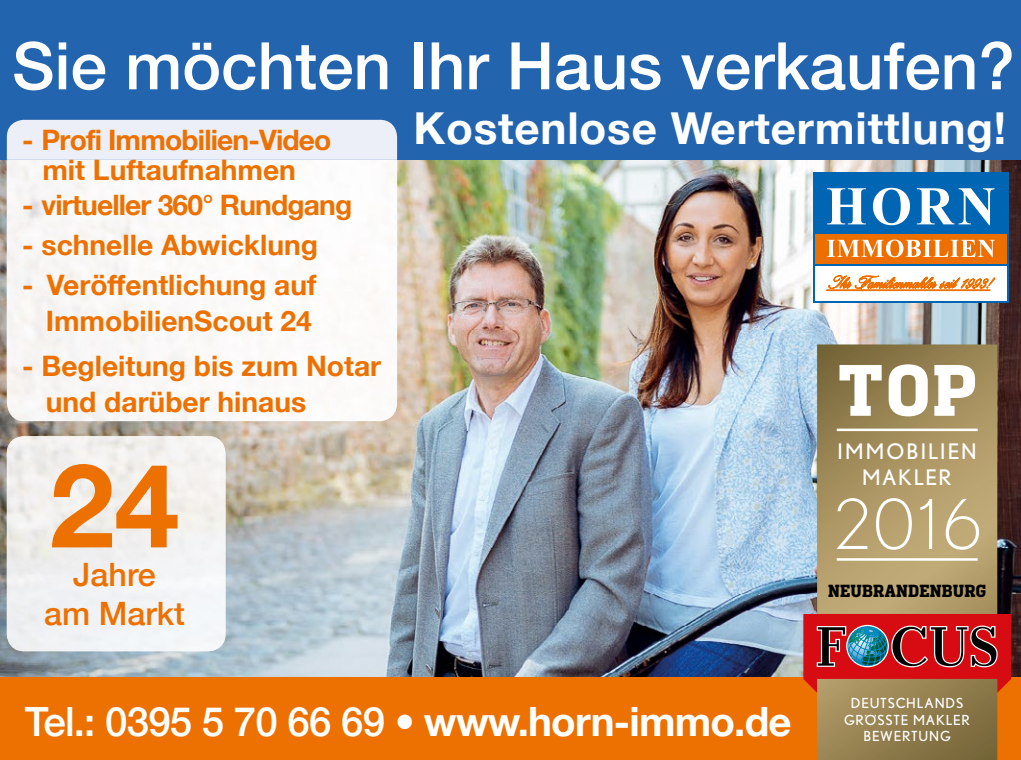
<style>
.page{position:relative;width:1021px;height:760px;background:#fff}
.page>*{position:absolute;margin:0;border:0;box-sizing:border-box;transform-origin:0 0}
.t1{font:700 116.8px "Helvetica Neue";color:#ed7100}
.t2{font:300 68.4px "Nobel";color:#fff}
.t3{font:700 67.6px "Heron Serif";color:#fff}
.t4{font:500 65.6px "Helvetica Neue";color:#fff}
.t5{font:700 44px "Helvetica Neue";letter-spacing:.02em;color:#fff}
.t6{font:500 40.4px "Helvetica Neue";letter-spacing:-.02em;color:#fff}
.t7{font:500 32px/38.8px "Helvetica Neue";color:#ed7100;text-align:center}
.t8{font:700 28px/36.4px "Helvetica Neue";color:#ed7100;text-align:right}
.t9{font:700 28px/29.2px "Helvetica Neue";letter-spacing:-.03em;color:#ed7100;text-align:center}
.t10{font:21.2px/25.2px "Nobel";letter-spacing:.085em;color:#fff;text-align:center}
.t11{font:700 16.4px "Heron Serif";letter-spacing:.015em;color:#000}
.t12{font:14px/16.4px "Nobel";letter-spacing:.045em;color:#fff;text-align:center}
.s1{font-weight:700}
</style>
<div class="page">
<img style="left:0;top:160px;width:1020px;height:517px">
<div style="left:0;top:0;width:1020px;height:160px;background:#2364ae"></div>
<div style="left:0;top:677px;width:1020px;height:83px;background:#ed7100"></div>
<div style="left:813px;top:172px;width:195px;height:130px;background:#0065b2"></div>
<svg style="left:827px;top:188px;width:167px;height:37px"></svg>
<div style="left:815px;top:234px;width:191px;height:30px;background:#ed6f00"></div>
<div style="left:815px;top:266px;width:191px;height:34px;background:#fff"></div>
<svg style="left:826px;top:239px;width:168px;height:18px"></svg>
<svg style="left:828px;top:275px;width:167px;height:17px"></svg>
<hr style="left:826px;top:290px;width:163px;height:1px;background:#ed6f00">
<img style="left:7px;top:436px;width:218px;height:215px">
<img style="left:7px;top:160px;width:390px;height:261px">
<div style="left:7px;top:120px;width:390px;height:40px;background:#edeff8"></div>
<svg style="left:817px;top:344px;width:180px;height:416px"></svg>
<hr style="left:836px;top:428px;width:141px;height:3px;background:#fff">
<hr style="left:836px;top:558px;width:141px;height:2px;background:#fff">
<svg style="left:803px;top:614px;width:208px;height:79px"></svg>
<h3 class="t4" style="left:12px;top:13px;width:1004px">Sie möchten Ihr Haus verkaufen?</h3>
<p class="t9" style="left:22px;top:126px;width:311px">- Profi Immobilien-Video mit Luftaufnahmen</p>
<p class="t9" style="left:22px;top:191px;width:331px">- virtueller 360° Rundgang</p>
<p class="t8" style="left:22px;top:227px;width:297px">- schnelle Abwicklung</p>
<p class="t8" style="left:22px;top:268px;width:296px">- Veröffentlichung auf<br>ImmobilienScout 24</p>
<p class="t8" style="left:46px;top:348px;width:337px;text-align:left;text-indent:-23px">- Begleitung bis zum Notar und darüber hinaus</p>
<h1 class="t1" style="left:50px;top:414px;width:131px">24</h1>
<p class="t7" style="left:44px;top:552px;width:142px">Jahre<br>am Markt</p>
<h3 class="t5" style="left:413px;top:94px;width:594px">Kostenlose Wertermittlung!</h3>
<h3 class="t3" style="left:837px;top:346px;width:141px">TOP</h3>
<p class="t10" style="left:837px;top:439px;width:141px">IMMOBILIEN<br>MAKLER</p>
<h2 class="t2" style="left:830px;top:485px;width:155px">2016</h2>
<p class="t11" style="left:828px;top:580px;width:160px">NEUBRANDENBURG</p>
<h3 class="t6" style="left:25px;top:689px;width:768px">Tel.: 0395 5 70 66 69 • <span class="s1">www.horn-immo.de</span></h3>
<p class="t12" style="left:844px;top:695px;width:128px">DEUTSCHLANDS<br>GRÖSSTE MAKLER<br>BEWERTUNG</p>
</div>
